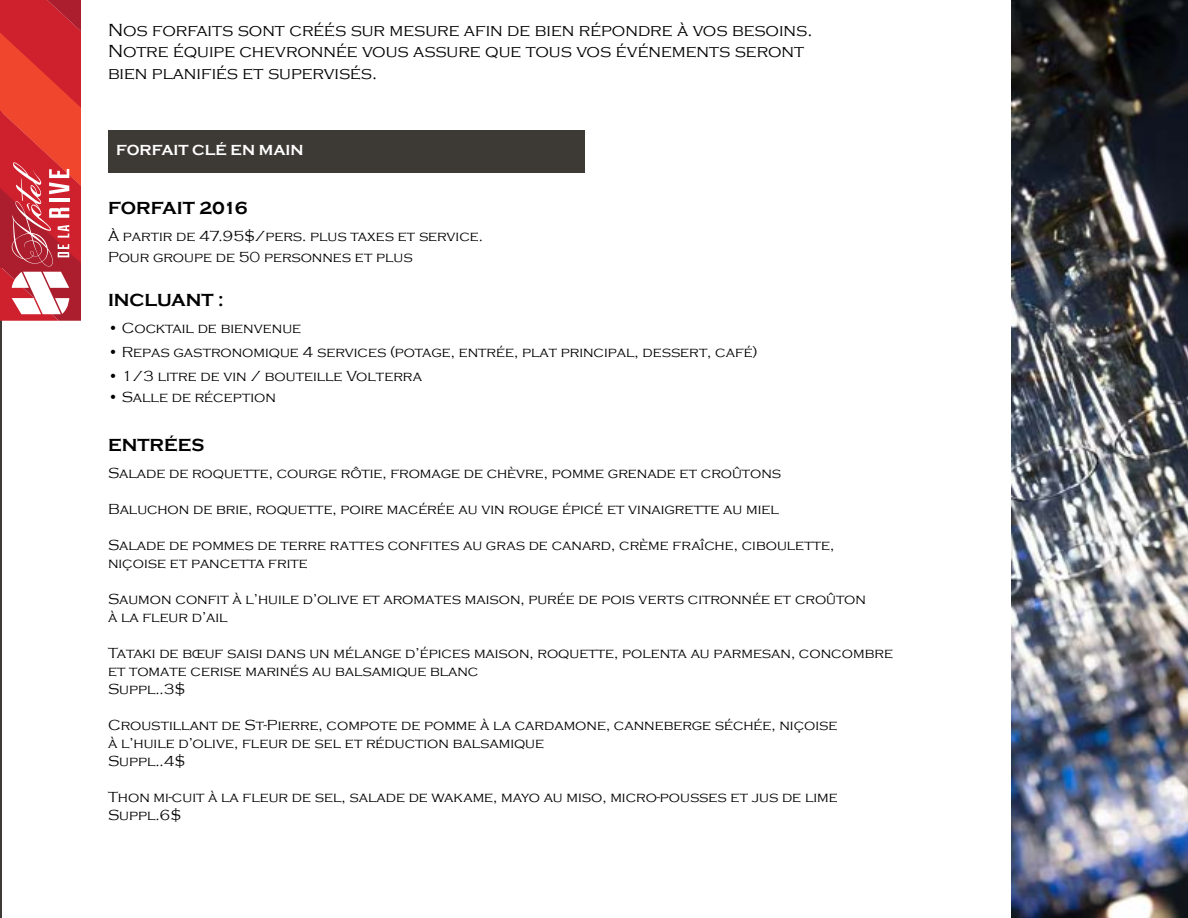
<style>
.page{position:relative;width:1188px;height:918px;background:#fff}
.page>*{position:absolute;margin:0;border:0;box-sizing:border-box;transform-origin:0 0}
.t1{font:300 18px/21.6px "Copperplate Gothic";color:#000}
.t2{font:700 18px "Copperplate Gothic";color:#000}
.t3{font:300 15px/18px "Copperplate Gothic";color:#000}
.t4{font:700 15px "Copperplate Gothic";color:#fff}
</style>
<div class="page">
<hr style="left:0;top:0;width:1px;height:918px;background:#3d3934">
<div style="left:108px;top:130px;width:477px;height:42px;background:#3d3934"></div>
<svg style="left:0;top:0;width:81px;height:321px;background:#d54245"></svg>
<img style="left:1012px;top:0;width:176px;height:918px">
<p class="t1" style="left:108px;top:19px;width:706px">Nos forfaits sont créés sur mesure afin de bien répondre à vos besoins.<br>Notre équipe chevronnée vous assure que tous vos événements seront bien planifiés et supervisés.</p>
<p class="t4" style="left:116px;top:141px;width:189px">FORFAIT CLÉ EN MAIN</p>
<p class="t2" style="left:108px;top:198px;width:141px">FORFAIT 2016</p>
<p class="t3" style="left:108px;top:225px;width:377px;line-height:21.6px">À partir de 47.95$/pers. plus taxes et service.<br>Pour groupe de 50 personnes et plus</p>
<p class="t2" style="left:108px;top:290px;width:117px">INCLUANT :</p>
<p class="t3" style="left:108px;top:319px;width:195px">• Cocktail de bienvenue</p>
<p class="t3" style="left:108px;top:343px;width:651px">• Repas gastronomique 4 services (potage, entrée, plat principal, dessert, café)</p>
<p class="t3" style="left:108px;top:367px;width:316px">• 1/3 litre de vin / bouteille Volterra</p>
<p class="t3" style="left:108px;top:389px;width:169px">• Salle de réception</p>
<p class="t2" style="left:108px;top:435px;width:98px">ENTRÉES</p>
<p class="t3" style="left:108px;top:465px;width:675px">Salade de roquette, courge rôtie, fromage de chèvre, pomme grenade et croûtons</p>
<p class="t3" style="left:108px;top:501px;width:672px">Baluchon de brie, roquette, poire macérée au vin rouge épicé et vinaigrette au miel</p>
<p class="t3" style="left:108px;top:537px;width:728px">Salade de pommes de terre rattes confites au gras de canard, crème fraîche, ciboulette, niçoise et pancetta frite</p>
<p class="t3" style="left:108px;top:591px;width:759px">Saumon confit à l’huile d’olive et aromates maison, purée de pois verts citronnée et croûton à la fleur d’ail</p>
<p class="t3" style="left:108px;top:645px;width:786px">Tataki de bœuf saisi dans un mélange d’épices maison, roquette, polenta au parmesan, concombre et tomate cerise marinés au balsamique blanc<br>Suppl..3$</p>
<p class="t3" style="left:108px;top:717px;width:731px">Croustillant de St-Pierre, compote de pomme à la cardamone, canneberge séchée, niçoise à l’huile d’olive, fleur de sel et réduction balsamique<br>Suppl..4$</p>
<p class="t3" style="left:108px;top:789px;width:731px">Thon mi-cuit à la fleur de sel, salade de wakame, mayo au miso, micro-pousses et jus de lime<br>Suppl.6$</p>
</div>
